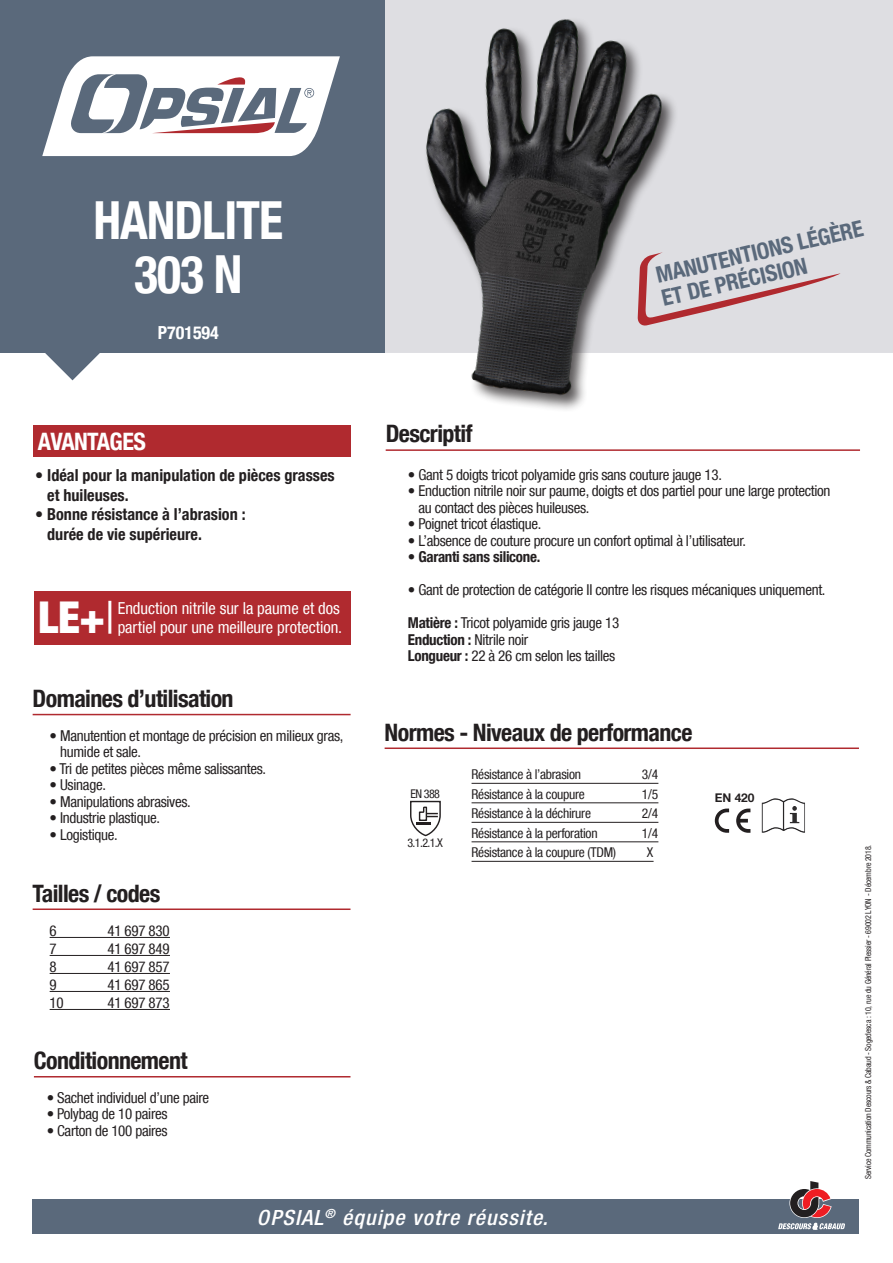
<style>
.page{position:relative;width:893px;height:1263px;background:#fff}
.page>*{position:absolute;margin:0;border:0;box-sizing:border-box;transform-origin:0 0}
.NOM_PRODUIT{font:700 condensed 52.5px/54px "Helvetica Neue LT Com";letter-spacing:-.02em;color:#fff;text-align:center;scale:.95 1}
.PLUS_PRODUIT_TXT{font:900 condensed 43.8px "Helvetica Neue LT Com";color:#fff}
.Titre_Noir{font:700 condensed 24px "Helvetica Neue LT Com";letter-spacing:-.025em;color:#231f20}
.t1{font:700 condensed 24px "Helvetica Neue LT Com";letter-spacing:-.025em;color:#fff}
.virgule{font:700 condensed 22.5px "Helvetica Neue LT Com";color:#5a697b}
.t2{font:italic 500 condensed 21px "Helvetica Neue LT Com";letter-spacing:.05em;color:#fff;scale:1.05 1}
.t3{font:700 condensed 18px "Helvetica Neue LT Com";color:#fff}
.TEXTE_Gras{font:700 condensed 16.5px/19.5px "Helvetica Neue LT Com";color:#231f20}
.PLUS_PRODUIT_TXT-2{font:condensed 16.5px/19.5px "Helvetica Neue LT Com";letter-spacing:-.005em;color:#fff}
.Texte{font:condensed 15px/16.5px "Helvetica Neue LT Com";letter-spacing:-.02em;color:#231f20}
.tableau{font:condensed 15px "Helvetica Neue LT Com";letter-spacing:-.02em;color:#231f20}
.Texte-2{font:700 condensed 15px "Helvetica Neue LT Com";letter-spacing:-.02em;color:#231f20}
.tableau-2{font:condensed 13.5px "Helvetica Neue LT Com";letter-spacing:-.02em;color:#231f20}
.t4{font:condensed 12px "Helvetica Neue LT Com";color:#231f20}
.t5{font:700 12px "Helvetica Neue LT Com";color:#231f20}
.t6{font:condensed 8.25px "Helvetica Neue LT Com";letter-spacing:-.02em;color:#231f20;scale:.96 1}
.s1{font-weight:400}
.s2{font-weight:700}
</style>
<div class="page">
<div style="left:385px;top:0;width:508px;height:353px;background:#dedee2"></div>
<div style="left:0;top:0;width:385px;height:353px;background:#5a697b"></div>
<div style="left:33px;top:1199px;width:826px;height:34px;background:#5a697b"></div>
<svg style="left:45px;top:353px;width:55px;height:27px"></svg>
<svg style="left:42px;top:56px;width:298px;height:100px"></svg>
<svg style="left:778px;top:1181px;width:67px;height:48px"></svg>
<hr style="left:472px;top:783px;width:186px;height:1px;background:#231f20">
<hr style="left:472px;top:802px;width:186px;height:1px;background:#231f20">
<hr style="left:472px;top:822px;width:186px;height:1px;background:#231f20">
<hr style="left:472px;top:841px;width:186px;height:1px;background:#231f20">
<hr style="left:472px;top:861px;width:182px;height:1px;background:#231f20">
<svg style="left:715px;top:808px;width:35px;height:25px"></svg>
<img style="left:762px;top:798px;width:43px;height:35px">
<svg style="left:410px;top:800px;width:31px;height:37px"></svg>
<svg style="left:705px;top:252px;width:136px;height:75px;background:#dad2d6"></svg>
<img style="left:401px;top:0;width:304px;height:410px">
<div style="left:33px;top:425px;width:318px;height:32px;background:#b02a2f"></div>
<hr style="left:386px;top:449px;width:474px;height:2px;background:#b02a2f">
<hr style="left:50px;top:937px;width:120px;height:1px;background:#231f20">
<hr style="left:50px;top:955px;width:120px;height:1px;background:#231f20">
<hr style="left:50px;top:973px;width:120px;height:1px;background:#231f20">
<hr style="left:50px;top:991px;width:120px;height:1px;background:#231f20">
<hr style="left:50px;top:1009px;width:120px;height:1px;background:#231f20">
<hr style="left:34px;top:1076px;width:316px;height:1px;background:#b02a2f">
<hr style="left:385px;top:747px;width:474px;height:2px;background:#b02a2f">
<hr style="left:33px;top:714px;width:318px;height:1px;background:#b02a2f">
<hr style="left:33px;top:908px;width:317px;height:2px;background:#b02a2f">
<div style="left:34px;top:591px;width:317px;height:53px;background:#b02a2f"></div>
<p class="NOM_PRODUIT" style="left:94px;top:193px;width:201px">HANDLITE<br>303 N</p>
<p class="t3" style="left:158px;top:322px;width:63px">P701594</p>
<p class="t1" style="left:38px;top:427px;width:109px">AVANTAGES</p>
<p class="Titre_Noir" style="left:386px;top:419px;width:88px">Descriptif</p>
<p class="virgule" style="left:653px;top:262px;width:213px;rotate:-13deg">MANUTENTIONS LÉGÈRE</p>
<p class="virgule" style="left:659px;top:285px;width:150px;rotate:-13deg">ET DE PRÉCISION</p>
<p class="TEXTE_Gras" style="left:47px;top:465px;width:289px;text-indent:-12px">• Idéal pour la manipulation de pièces grasses et huileuses.</p>
<p class="TEXTE_Gras" style="left:47px;top:504px;width:200px;text-indent:-12px">• Bonne résistance à l’abrasion : durée de vie supérieure.</p>
<p class="PLUS_PRODUIT_TXT" style="left:38px;top:592px;width:78px">LE+<span class="s1">|</span></p>
<p class="PLUS_PRODUIT_TXT-2" style="left:118px;top:598px;width:226px">Enduction nitrile sur la paume et dos partiel pour une meilleure protection.</p>
<p class="Titre_Noir" style="left:33px;top:684px;width:202px">Domaines d’utilisation</p>
<p class="Texte" style="left:60px;top:727px;width:285px;text-indent:-10px">• Manutention et montage de précision en milieux gras, humide et sale.</p>
<p class="Texte" style="left:50px;top:760px;width:218px">• Tri de petites pièces même salissantes.</p>
<p class="Texte" style="left:50px;top:776px;width:58px">• Usinage.</p>
<p class="Texte" style="left:50px;top:793px;width:143px">• Manipulations abrasives.</p>
<p class="Texte" style="left:50px;top:809px;width:112px">• Industrie plastique.</p>
<p class="Texte" style="left:50px;top:826px;width:70px">• Logistique.</p>
<p class="Titre_Noir" style="left:33px;top:878px;width:129px">Tailles / codes</p>
<p class="tableau" style="left:50px;top:921px;width:9px">6</p>
<p class="tableau" style="left:108px;top:921px;width:64px">41 697 830</p>
<p class="tableau" style="left:50px;top:939px;width:9px">7</p>
<p class="tableau" style="left:108px;top:939px;width:64px">41 697 849</p>
<p class="tableau" style="left:50px;top:957px;width:9px">8</p>
<p class="tableau" style="left:108px;top:957px;width:64px">41 697 857</p>
<p class="tableau" style="left:50px;top:975px;width:9px">9</p>
<p class="tableau" style="left:108px;top:975px;width:64px">41 697 865</p>
<p class="tableau" style="left:50px;top:993px;width:16px">10</p>
<p class="tableau" style="left:108px;top:993px;width:64px">41 697 873</p>
<p class="Titre_Noir" style="left:34px;top:1046px;width:155px">Conditionnement</p>
<p class="Texte" style="left:47px;top:1089px;width:164px">• Sachet individuel d’une paire</p>
<p class="Texte" style="left:47px;top:1106px;width:122px">• Polybag de 10 paires</p>
<p class="Texte" style="left:47px;top:1122px;width:123px">• Carton de 100 paires</p>
<p class="Texte" style="left:408px;top:466px;width:316px">• Gant 5 doigts tricot polyamide gris sans couture jauge 13.</p>
<p class="Texte" style="left:418px;top:482px;width:414px;text-indent:-10px">• Enduction nitrile noir sur paume, doigts et dos partiel pour une large protection au contact des pièces huileuses.</p>
<p class="Texte" style="left:408px;top:515px;width:135px">• Poignet tricot élastique.</p>
<p class="Texte" style="left:408px;top:532px;width:340px">• L’absence de couture procure un confort optimal à l’utilisateur.</p>
<p class="Texte-2" style="left:408px;top:548px;width:134px">• Garanti sans silicone.</p>
<p class="Texte" style="left:408px;top:581px;width:419px">• Gant de protection de catégorie II contre les risques mécaniques uniquement.</p>
<p class="Texte" style="left:408px;top:614px;width:213px"><span class="s2">Matière :</span> Tricot polyamide gris jauge 13</p>
<p class="Texte" style="left:408px;top:631px;width:122px"><span class="s2">Enduction :</span> Nitrile noir</p>
<p class="Texte" style="left:408px;top:647px;width:209px"><span class="s2">Longueur :</span> 22 à 26 cm selon les tailles</p>
<p class="Titre_Noir" style="left:385px;top:718px;width:309px">Normes - Niveaux de performance</p>
<p class="t4" style="left:411px;top:786px;width:31px">EN 388</p>
<p class="t4" style="left:407px;top:836px;width:37px">3.1.2.1.X</p>
<p class="tableau-2" style="left:472px;top:767px;width:111px">Résistance à l’abrasion</p>
<p class="tableau-2" style="left:642px;top:767px;width:18px">3/4</p>
<p class="tableau-2" style="left:472px;top:786px;width:115px">Résistance à la coupure</p>
<p class="tableau-2" style="left:642px;top:786px;width:18px">1/5</p>
<p class="tableau-2" style="left:472px;top:806px;width:121px">Résistance à la déchirure</p>
<p class="tableau-2" style="left:642px;top:806px;width:18px">2/4</p>
<p class="tableau-2" style="left:472px;top:825px;width:128px">Résistance à la perforation</p>
<p class="tableau-2" style="left:642px;top:825px;width:18px">1/4</p>
<p class="tableau-2" style="left:472px;top:845px;width:146px">Résistance à la coupure (TDM)</p>
<p class="tableau-2" style="left:647px;top:845px;width:8px">X</p>
<p class="t5" style="left:715px;top:790px;width:41px">EN 420</p>
<h3 class="t2" style="left:257px;top:1205px;width:279px">OPSIAL<sup>®</sup> équipe votre réussite.</h3>
<p class="t6" style="left:863px;top:1179px;width:350px;rotate:-90deg">Service Communication Descours &amp; Cabaud - Sogedesca : 10, rue du Général Plessier - 69002 LYON - Décembre 2018.</p>
</div>
